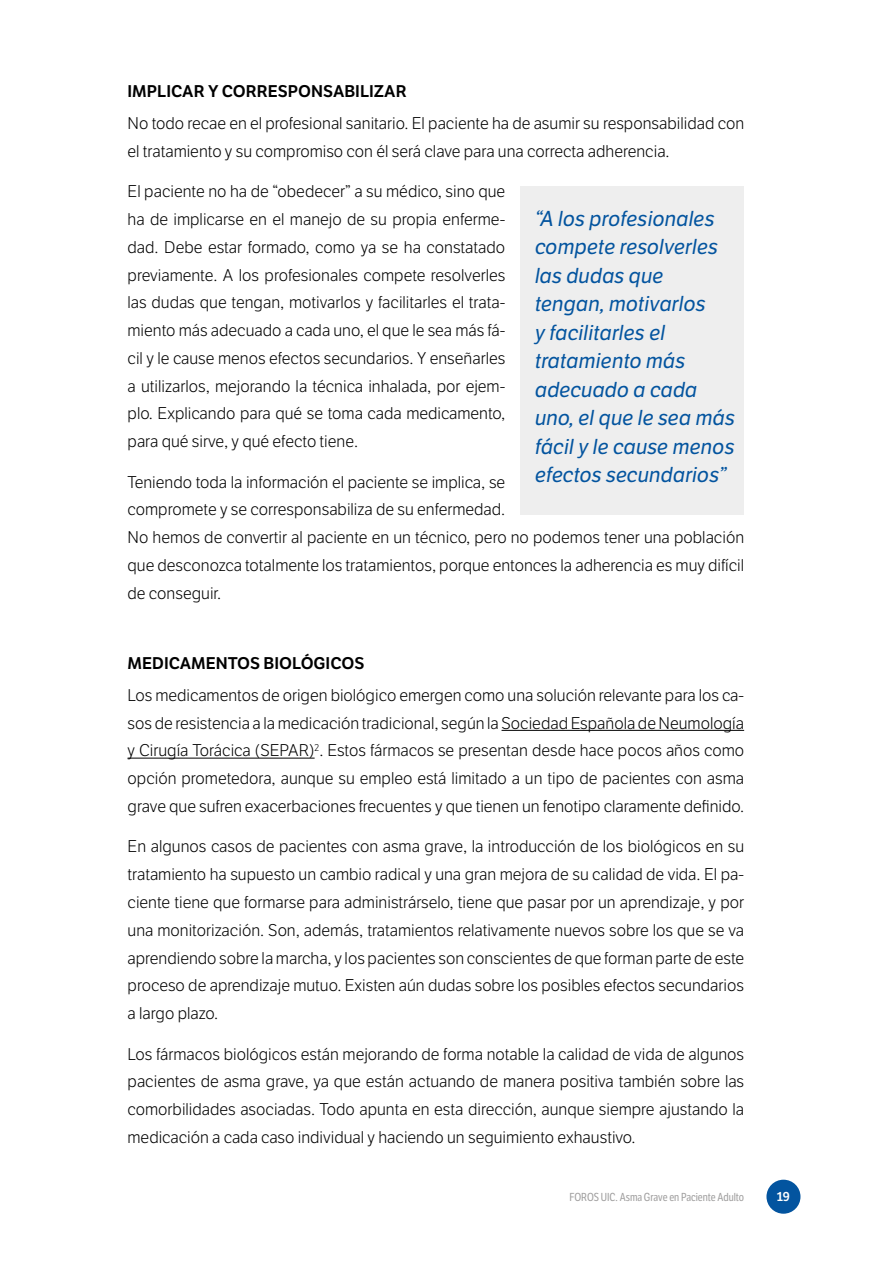
<style>
.page{position:relative;width:893px;height:1263px;background:#fff}
.page>*{position:absolute;margin:0;border:0;box-sizing:border-box;transform-origin:0 0}
.t1{font:italic 21px/28.5px "LFT Etica";color:#03549f}
.t2{font:300 16.5px/27.8px "LFT Etica";color:#000;text-align:justify}
.t3{font:16.5px "LFT Etica SB";color:#000}
.t4{font:12.75px "LFT Etica SB";color:#fff}
.t5{font:11.25px "LFT Etica Condensed";color:#a09f9f}
</style>
<div class="page">
<div style="left:766px;top:1180px;width:34px;height:34px;background:#03549f;border-radius:50%"></div>
<hr style="left:502px;top:730px;width:242px;height:1px;background:#000">
<hr style="left:128px;top:758px;width:187px;height:1px;background:#000">
<div style="left:520px;top:186px;width:224px;height:328px;background:#eee"></div>
<p class="t3" style="left:128px;top:81px;width:281px">IMPLICAR Y CORRESPONSABILIZAR</p>
<p class="t2" style="left:128px;top:110px;width:618px">No todo recae en el profesional sanitario. El paciente ha de asumir su responsabilidad con el tratamiento y su compromiso con él será clave para una correcta adherencia.</p>
<p class="t2" style="left:128px;top:178px;width:379px">El paciente no ha de “obedecer” a su médico, sino que ha de implicarse en el manejo de su propia enferme&shy;dad. Debe estar formado, como ya se ha constatado previamente. A los profesionales compete resolverles las dudas que tengan, motivarlos y facilitarles el trata&shy;miento más adecuado a cada uno, el que le sea más fá&shy;cil y le cause menos efectos secundarios. Y enseñarles a utilizarlos, mejorando la técnica inhalada, por ejem&shy;plo. Explicando para qué se toma cada medicamento, para qué sirve, y qué efecto tiene.</p>
<p class="t2" style="left:128px;top:468px;width:618px;text-align:left">Teniendo toda la información el paciente se implica, se<br>compromete y se corresponsabiliza de su enfermedad.<br>No hemos de convertir al paciente en un técnico, pero no podemos tener una población que desconozca totalmente los tratamientos, porque entonces la adherencia es muy difícil de conseguir.</p>
<p class="t1" style="left:535px;top:205px;width:202px">“A los profesionales compete resolverles las dudas que tengan, motivarlos<br>y facilitarles el tratamiento más adecuado a cada uno, el que le sea más fácil y le cause menos efectos secundarios”</p>
<p class="t3" style="left:128px;top:653px;width:238px">MEDICAMENTOS BIOLÓGICOS</p>
<p class="t2" style="left:128px;top:682px;width:618px">Los medicamentos de origen biológico emergen como una solución relevante para los ca&shy;sos de resistencia a la medicación tradicional, según la Sociedad Española de Neumología y Cirugía Torácica (SEPAR)<sup>2</sup>. Estos fármacos se presentan desde hace pocos años como opción prometedora, aunque su empleo está limitado a un tipo de pacientes con asma grave que sufren exacerbaciones frecuentes y que tienen un fenotipo claramente definido.</p>
<p class="t2" style="left:128px;top:833px;width:618px">En algunos casos de pacientes con asma grave, la introducción de los biológicos en su tratamiento ha supuesto un cambio radical y una gran mejora de su calidad de vida. El pa&shy;ciente tiene que formarse para administrárselo, tiene que pasar por un aprendizaje, y por una monitorización. Son, además, tratamientos relativamente nuevos sobre los que se va aprendiendo sobre la marcha, y los pacientes son conscientes de que forman parte de este proceso de aprendizaje mutuo. Existen aún dudas sobre los posibles efectos secundarios a largo plazo.</p>
<p class="t2" style="left:128px;top:1040px;width:618px">Los fármacos biológicos están mejorando de forma notable la calidad de vida de algunos pacientes de asma grave, ya que están actuando de manera positiva también sobre las comorbilidades asociadas. Todo apunta en esta dirección, aunque siempre ajustando la medicación a cada caso individual y haciendo un seguimiento exhaustivo.</p>
<p class="t5" style="left:570px;top:1191px;width:176px">FOROS UIC. Asma Grave en Paciente Adulto</p>
<p class="t4" style="left:777px;top:1188px;width:15px">19</p>
</div>
